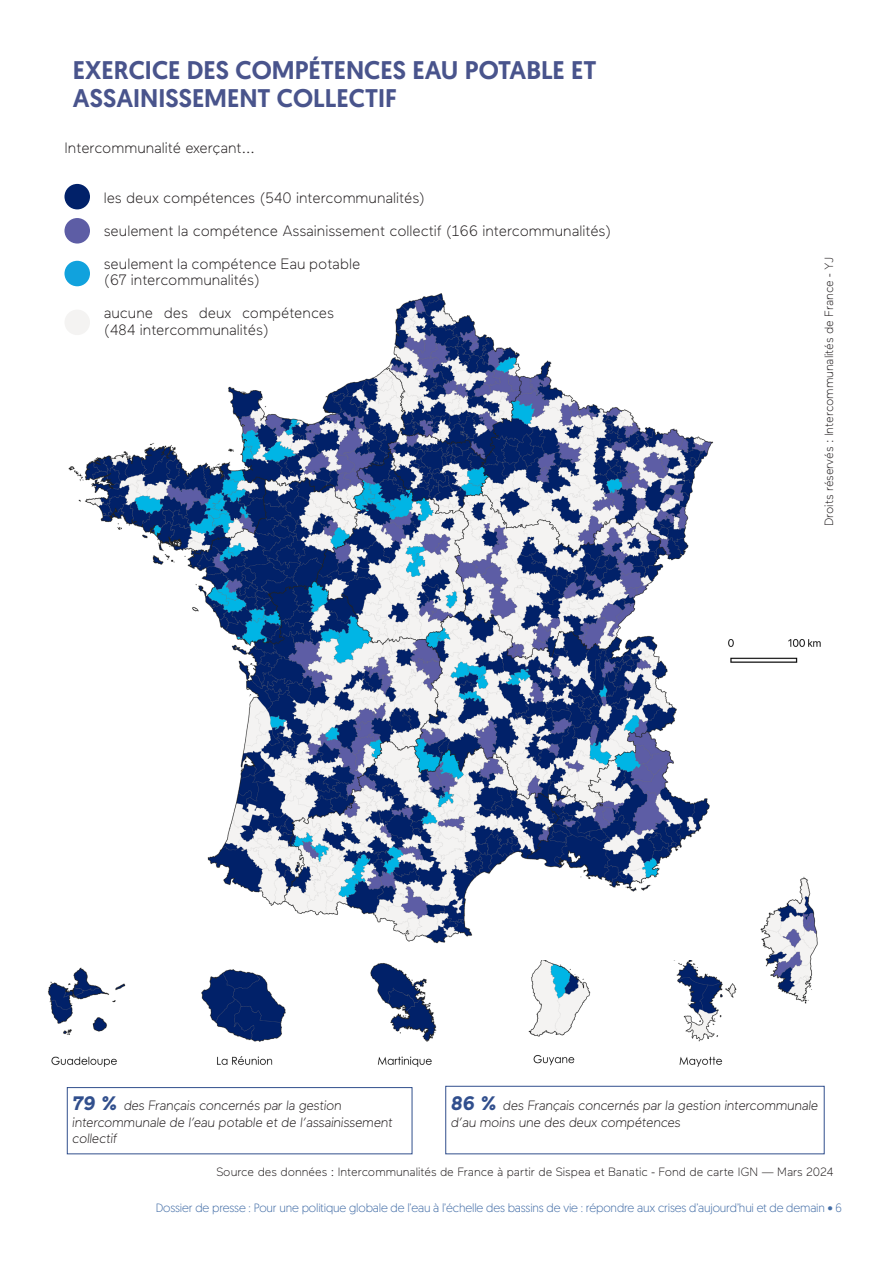
<style>
.page{position:relative;width:893px;height:1263px;background:#fff}
.page>*{position:absolute;margin:0;border:0;box-sizing:border-box;transform-origin:0 0}
.niveau_1{font:500 25.5px/28.5px "Geomanist";color:#49548c}
.Paragraphe_dossier_de_presse_eau{font:300 15px/16.5px "Maax";color:#231f20}
.Paragraphe{font:300 13.5px/16.5px "Maax";color:#231f20}
.Paragraphe-2{font:300 12px "Maax";color:#231f20}
.t1{font:300 12px "Geomanist";letter-spacing:-.01em;color:#416ca6}
.s1{font-weight:700;font-size:19.5px;color:#314f8d}
</style>
<div class="page">
<img style="left:68px;top:293px;width:753px;height:711px">
<img style="left:48px;top:960px;width:705px;height:107px">
<div style="left:64px;top:184px;width:26px;height:25px;background:#012169;border-radius:50%"></div>
<div style="left:64px;top:218px;width:26px;height:26px;background:#5d5da5;border-radius:50%"></div>
<div style="left:64px;top:261px;width:26px;height:25px;background:#11a2dd;border-radius:50%"></div>
<div style="left:64px;top:310px;width:26px;height:25px;background:#f4f3f2;border-radius:50%"></div>
<div style="left:67px;top:1087px;width:345px;height:67px;border:1px solid #314f8d"></div>
<div style="left:445px;top:1086px;width:380px;height:68px;border:1px solid #314f8d"></div>
<p class="niveau_1" style="left:73px;top:55px;width:525px">EXERCICE DES COMPÉTENCES EAU POTABLE ET<br>ASSAINISSEMENT COLLECTIF</p>
<p class="Paragraphe_dossier_de_presse_eau" style="left:64px;top:139px;width:192px">Intercommunalité exerçant...</p>
<p class="Paragraphe_dossier_de_presse_eau" style="left:104px;top:188px;width:323px">les deux compétences (540 intercommunalités)</p>
<p class="Paragraphe_dossier_de_presse_eau" style="left:104px;top:221px;width:509px">seulement la compétence Assainissement collectif (166 intercommunalités)</p>
<p class="Paragraphe_dossier_de_presse_eau" style="left:104px;top:254px;width:258px">seulement la compétence Eau potable (67 intercommunalités)</p>
<p class="Paragraphe_dossier_de_presse_eau" style="left:104px;top:304px;width:232px">aucune des deux compétences (484 intercommunalités)</p>
<p class="Paragraphe-2" style="left:821px;top:526px;width:270px;rotate:-90deg">Droits réservés : Intercommunalités de France - YJ</p>
<p class="Paragraphe" style="left:72px;top:1097px;width:324px"><span class="s1">79 %</span> des Français concernés par la gestion intercommunale de l’eau potable et de l’assainissement collectif</p>
<p class="Paragraphe" style="left:450px;top:1097px;width:371px"><span class="s1">86 %</span> des Français concernés par la gestion intercommunale d’au moins une des deux compétences</p>
<p class="Paragraphe-2" style="left:216px;top:1164px;width:619px">Source des données : Intercommunalités de France à partir de Sispea et Banatic - Fond de carte IGN — Mars 2024</p>
<p class="t1" style="left:156px;top:1200px;width:687px">Dossier de presse : Pour une politique globale de l’eau à l’échelle des bassins de vie : répondre aux crises d’aujourd’hui et de demain • 6</p>
</div>
